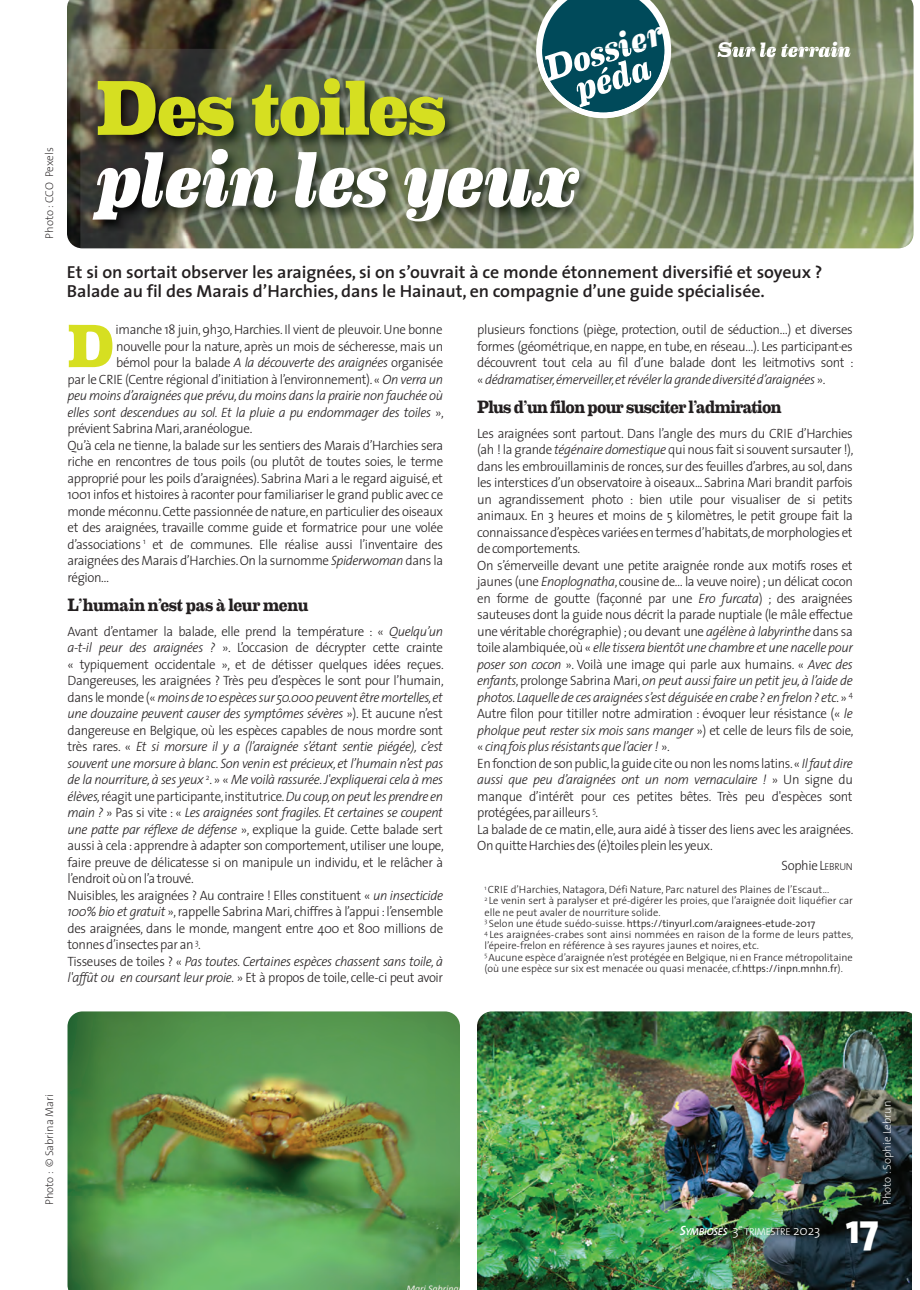
<style>
.page{position:relative;width:920px;height:1290px;background:#fff}
.page>*{position:absolute;margin:0;border:0;box-sizing:border-box;transform-origin:0 0}
.t1{font:italic 800 78px/71.1px "Eames Century Modern";letter-spacing:-.015em;color:#fff}
.t2{font:800 61.35px "Eames Century Modern";color:#d6df21;scale:.96 1}
.t3{font:800 42px "The Sans";color:#fff}
.t4{font:italic 700 36px "Eames Century Modern";color:#fff}
.t5{font:italic 800 21px "Eames Century Modern";letter-spacing:-.005em;color:#fff}
.t6{font:700 18px "Eames Century Modern";letter-spacing:-.03em;color:#231f20;scale:.96 1}
.t7{font:700 18px "Eames Century Modern";letter-spacing:-.01em;color:#231f20;scale:.96 1}
.t8{font:600 17.4px "The Sans";letter-spacing:-.005em;color:#231f20}
.t9{font:300 13.5px/16.5px "The Sans";letter-spacing:-.03em;color:#231f20;text-align:justify;scale:.96 1}
.t10{font:italic 300 13.5px/16.5px "The Sans";letter-spacing:-.03em;color:#231f20;scale:.96 1}
.t11{font:200 11.25px "The Sans";color:#231f20}
.t12{font:200 11.25px "The Sans";color:#fff}
.t13{font:300 10.5px/11.2px "The Sans";color:#231f20}
.t14{font:300 10.5px "The Sans";color:#231f20}
.t15{font:300 10.2px "The Sans";letter-spacing:-.02em;color:#fff}
.s1{font-style:normal;color:#d6df21}
.s2{font-style:italic}
.s3{font-size:10.2px}
.s4{font-style:inherit}
.s5{font-style:normal}
.s6{font-weight:600;font-style:italic;font-size:13.5px}
.s7{font-weight:600;font-style:italic}
.s8{font-size:13.5px}
</style>
<div class="page">
<img style="left:67px;top:0;width:846px;height:248px">
<img style="left:68px;top:1011px;width:392px;height:279px">
<img style="left:477px;top:1011px;width:434px;height:278px">
<svg style="left:536px;top:0;width:135px;height:48px;background:#27636c"></svg>
<img style="left:80px;top:248px;width:821px;height:1px">
<img style="left:80px;top:48px;width:830px;height:200px">
<img style="left:717px;top:48px;width:113px;height:9px">
<img style="left:536px;top:48px;width:135px;height:70px">
<img style="left:542px;top:50px;width:122px;height:62px">
<img style="left:545px;top:48px;width:107px;height:33px">
<img style="left:576px;top:60px;width:76px;height:48px">
<p class="t11" style="left:45px;top:239px;width:93px;rotate:-90deg">Photo : CCO Pexels</p>
<p class="t4" style="left:542px;top:57px;width:124px;rotate:-18deg">Dossier</p>
<p class="t1" style="left:96px;top:80px;width:485px"><span class="s1">Des toiles </span>plein les yeux</p>
<p class="t5" style="left:717px;top:42px;width:135px">Sur le terrain</p>
<p class="t8" style="left:67px;top:265px;width:757px">Et si on sortait observer les araignées, si on s’ouvrait à ce monde étonnement diversifié et soyeux ?</p>
<p class="t8" style="left:67px;top:284px;width:699px">Balade au fil des Marais d’Harchies, dans le Hainaut, en compagnie d’une guide spécialisée.</p>
<p class="t2" style="left:67px;top:325px;width:50px">D</p>
<p class="t9" style="left:116px;top:323px;width:342px">imanche 18 juin, 9h30, Harchies. Il vient de pleuvoir. Une bonne</p>
<p class="t9" style="left:477px;top:323px;width:394px">plusieurs fonctions (piège, protection, outil de séduction…) et diverses formes (géométrique, en nappe, en tube, en réseau…). Les participant·es découvrent tout cela au fil d’une balade dont les leitmotivs sont : « <span class="s2">dédramatiser, émerveiller, et révéler la grande diversité d’araignées</span> ».</p>
<p class="t6" style="left:477px;top:398px;width:319px">Plus d’un filon pour susciter l’admiration</p>
<p class="t9" style="left:477px;top:426px;width:393px">Les araignées sont partout. Dans l’angle des murs du CRIE d’Harchies (ah ! la grande <span class="s2">tégénaire domestique</span> qui nous fait si souvent sursauter !), dans les embrouillaminis de ronces, sur des feuilles d’arbres, au sol, dans les interstices d’un observatoire à oiseaux... Sabrina Mari brandit parfois un agrandissement photo : bien utile pour visualiser de si petits animaux. En 3 heures et moins de 5 kilomètres, le petit groupe fait la connaissance d’espèces variées en termes d’habitats, de morphologies et de comportements.</p>
<p class="t9" style="left:477px;top:558px;width:393px">On s’émerveille devant une petite araignée ronde aux motifs roses et jaunes (une <span class="s2">Enoplognatha</span>, cousine de… la veuve noire) ; un délicat cocon en forme de goutte (façonné par une <span class="s2">Ero furcata</span>) ; des araignées sauteuses dont la guide nous décrit la parade nuptiale (le mâle effectue une véritable chorégraphie) ; ou devant une <span class="s2">agélène à labyrinthe</span> dans sa toile alambiquée, où « <span class="s2">elle tissera bientôt une chambre et une nacelle pour poser son cocon</span> ». Voilà une image qui parle aux humains. « <span class="s2">Avec des enfants</span>, prolonge Sabrina Mari, <span class="s2">on peut aussi faire un petit jeu, à l’aide de photos. Laquelle de ces araignées s’est déguisée en crabe ? en frelon ? etc.</span> » <sup>4<br></sup>Autre filon pour titiller notre admiration : évoquer leur résistance (« <span class="s2">le pholque peut rester six mois sans manger</span> ») et celle de leurs fils de soie, « <span class="s2">cinq fois plus résistants que l’acier !</span> ».</p>
<p class="t9" style="left:477px;top:756px;width:393px">En fonction de son public, la guide cite ou non les noms latins. « <span class="s2">Il faut dire aussi que peu d’araignées ont un nom vernaculaire !</span> » Un signe du manque d’intérêt pour ces petites bêtes. Très peu d'espèces sont protégées, par ailleurs <sup>5</sup>.</p>
<p class="t9" style="left:477px;top:822px;width:393px">La balade de ce matin, elle, aura aidé à tisser des liens avec les araignées.<br>On quitte Harchies des (é)toiles plein les yeux.</p>
<p class="t9" style="left:782px;top:858px;width:76px">Sophie L<span class="s3">EBRUN</span></p>
<p class="t13" style="left:484px;top:885px;width:346px"><sup>1</sup> CRIE d’Harchies, Natagora, Défi Nature, Parc naturel des Plaines de l’Escaut...</p>
<p class="t13" style="left:484px;top:896px;width:370px"><sup>2</sup> Le venin sert à paralyser et pré-digérer les proies, que l’araignée doit liquéfier car elle ne peut avaler de nourriture solide.</p>
<p class="t14" style="left:484px;top:919px;width:332px"><sup>3</sup> <span class="s4">Selon une étude suédo-suisse.</span> https://tinyurl.com/araignees-etude-2017</p>
<p class="t13" style="left:484px;top:930px;width:370px"><sup>4</sup> Les araignées-crabes sont ainsi nommées en raison de la forme de leurs pattes, l’épeire-frelon en référence à ses rayures jaunes et noires, etc.</p>
<p class="t13" style="left:484px;top:952px;width:370px"><sup>5</sup> Aucune espèce d’araignée n’est protégée en Belgique, ni en France métropolitaine (où une espèce sur six est menacée ou quasi menacée, cf.<span class="s4">https://inpn.mnhn.fr</span>).</p>
<p class="t9" style="left:116px;top:339px;width:342px">nouvelle pour la nature, après un mois de sécheresse, mais un</p>
<p class="t9" style="left:116px;top:356px;width:342px">bémol pour la balade <span class="s2">A la découverte des araignées</span> organisée</p>
<p class="t9" style="left:68px;top:372px;width:393px">par le CRIE (Centre régional d’initiation à l’environnement). « <span class="s2">On verra un</span></p>
<p class="t10" style="left:68px;top:389px;width:393px">peu moins d’araignées que prévu, du moins dans la prairie non fauchée où</p>
<p class="t10" style="left:68px;top:405px;width:393px">elles sont descendues au sol. Et la pluie a pu endommager des toiles <span class="s5">»,</span></p>
<p class="t9" style="left:68px;top:422px;width:194px">prévient Sabrina Mari, aranéologue.</p>
<p class="t9" style="left:67px;top:438px;width:393px">Qu’à cela ne tienne, la balade sur les sentiers des Marais d’Harchies sera riche en rencontres de tous poils (ou plutôt de toutes soies, le terme approprié pour les poils d’araignées). Sabrina Mari a le regard aiguisé, et 1001 infos et histoires à raconter pour familiariser le grand public avec ce monde méconnu. Cette passionnée de nature, en particulier des oiseaux et des araignées, travaille comme guide et formatrice pour une volée d’associations <sup>1</sup> et de communes. Elle réalise aussi l’inventaire des araignées des Marais d’Harchies. On la surnomme <span class="s2">Spiderwoman</span> dans la région…</p>
<p class="t7" style="left:67px;top:596px;width:253px">L’humain n’est pas à leur menu</p>
<p class="t9" style="left:67px;top:624px;width:393px">Avant d’entamer la balade, elle prend la température : « <span class="s2">Quelqu’un a-t-il peur des araignées ?</span> ». L’occasion de décrypter cette crainte « typiquement occidentale », et de détisser quelques idées reçues.<br>Dangereuses, les araignées ? Très peu d’espèces le sont pour l’humain, dans le monde (« <span class="s2">moins de 10 espèces sur 50.000 peuvent être mortelles, et une douzaine peuvent causer des symptômes sévères</span> »). Et aucune n’est dangereuse en Belgique, où les espèces capables de nous mordre sont très rares. « <span class="s2">Et si morsure il y a (l’araignée s’étant sentie piégée), c’est souvent une morsure à blanc. Son venin est précieux, et l’humain n’est pas de la nourriture, à ses yeux</span> <sup>2</sup>. » « <span class="s2">Me voilà rassurée. J'expliquerai cela à mes élèves,</span> réagit une participante, institutrice<span class="s2">. Du coup, on peut les prendre en main ?</span> » Pas si vite : « <span class="s2">Les araignées sont fragiles. Et certaines se coupent une patte par réflexe de défense</span> », explique la guide. Cette balade sert aussi à cela : apprendre à adapter son comportement, utiliser une loupe, faire preuve de délicatesse si on manipule un individu, et le relâcher à l’endroit où on l’a trouvé.</p>
<p class="t9" style="left:68px;top:888px;width:393px">Nuisibles, les araignées ? Au contraire ! Elles constituent « <span class="s2">un insecticide 100% bio et gratuit</span> », rappelle Sabrina Mari, chiffres à l’appui : l’ensemble des araignées, dans le monde, mangent entre 400 et 800 millions de tonnes d’insectes par an <sup>3</sup>.</p>
<p class="t10" style="left:67px;top:954px;width:393px"><span class="s5">Tisseuses de toiles ? «</span> Pas toutes. Certaines espèces chassent sans toile, à l'affût ou en coursant leur proie. <span class="s5">» Et à propos de toile, celle-ci peut avoir</span></p>
<p class="t11" style="left:45px;top:1205px;width:113px;rotate:-90deg">Photo : © Sabrina Mari</p>
<p class="t12" style="left:882px;top:1205px;width:106px;rotate:-90deg">Photo : Sophie Lebrun</p>
<p class="t15" style="left:680px;top:1227px;width:142px"><span class="s6">S</span><span class="s7">YMBIOSES</span> <span class="s8">3</span><sup>e</sup> TRIMESTRE <span class="s8">2023</span></p>
<p class="t3" style="left:846px;top:1212px;width:35px">17</p>
</div>
